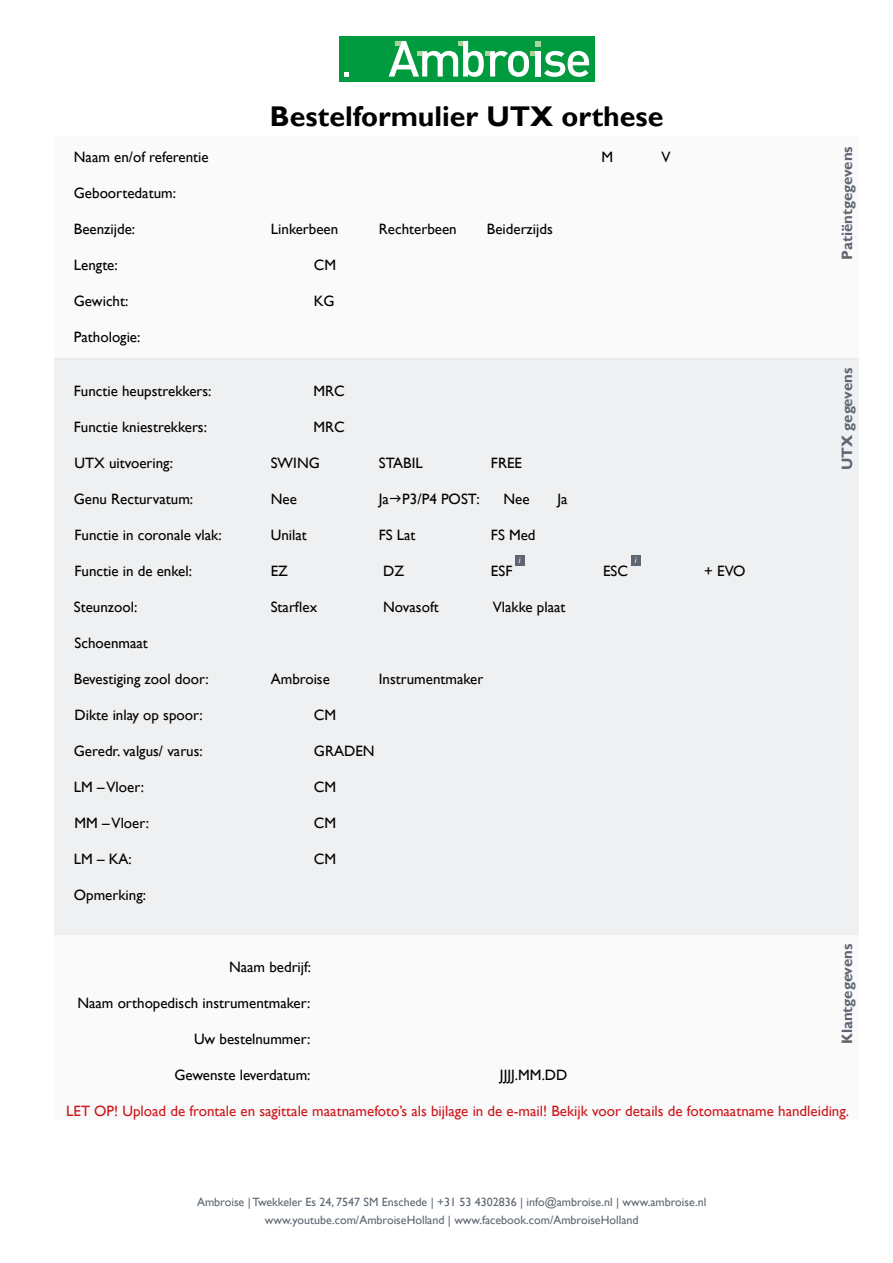
<style>
.page{position:relative;width:893px;height:1263px;background:#fff}
.page>*{position:absolute;margin:0;border:0;box-sizing:border-box;transform-origin:0 0}
.t1{font:700 28.5px "Gill Sans";color:#000}
.t2{font:15px "Gill Sans";color:#000}
.t3{font:15px "Gill Sans";color:#cd171a}
.t4{font:700 15px "Gill Sans";color:#5e6671}
.t5{font:12px/18px "Gill Sans";color:#5e6671;text-align:center}
.t6{font:italic 9px "Gill Sans";color:#fff}
</style>
<div class="page">
<div style="left:55px;top:935px;width:804px;height:184px;background:#fafafb"></div>
<div style="left:55px;top:136px;width:804px;height:224px;background:#fafafb"></div>
<div style="left:55px;top:358px;width:804px;height:576px;background:#eff0f1"></div>
<div style="left:339px;top:36px;width:255px;height:46px;background:#009b3e"></div>
<svg style="left:389px;top:41px;width:200px;height:36px"></svg>
<svg style="left:344px;top:72px;width:5px;height:5px"></svg>
<div style="left:515px;top:555px;width:10px;height:10px;background:#5e6671"></div>
<div style="left:631px;top:555px;width:10px;height:10px;background:#5e6671"></div>
<p class="t2" style="left:74px;top:148px;width:136px">Naam en/of referentie</p>
<p class="t2" style="left:74px;top:184px;width:104px">Geboortedatum:</p>
<p class="t2" style="left:74px;top:220px;width:63px">Beenzijde:</p>
<h1 class="t1" style="left:270px;top:99px;width:395px">Bestelformulier UTX orthese</h1>
<p class="t2" style="left:271px;top:220px;width:69px">Linkerbeen</p>
<p class="t2" style="left:379px;top:220px;width:79px">Rechterbeen</p>
<p class="t2" style="left:487px;top:220px;width:67px">Beiderzijds</p>
<p class="t2" style="left:601px;top:148px;width:13px">M</p>
<p class="t2" style="left:661px;top:148px;width:11px">V</p>
<p class="t2" style="left:74px;top:256px;width:45px">Lengte:</p>
<p class="t2" style="left:314px;top:256px;width:24px">CM</p>
<p class="t2" style="left:74px;top:292px;width:56px">Gewicht:</p>
<p class="t2" style="left:314px;top:292px;width:22px">KG</p>
<p class="t2" style="left:74px;top:328px;width:68px">Pathologie:</p>
<p class="t2" style="left:74px;top:382px;width:139px">Functie heupstrekkers:</p>
<p class="t2" style="left:74px;top:418px;width:135px">Functie kniestrekkers:</p>
<p class="t2" style="left:75px;top:454px;width:100px">UTX uitvoering:</p>
<p class="t2" style="left:74px;top:490px;width:121px">Genu Recturvatum:</p>
<p class="t2" style="left:75px;top:526px;width:149px">Functie in coronale vlak:</p>
<p class="t2" style="left:75px;top:562px;width:119px">Functie in de enkel:</p>
<p class="t2" style="left:74px;top:598px;width:65px">Steunzool:</p>
<p class="t2" style="left:75px;top:634px;width:75px">Schoenmaat</p>
<p class="t2" style="left:74px;top:670px;width:136px">Bevestiging zool door:</p>
<p class="t2" style="left:75px;top:706px;width:130px">Dikte inlay op spoor:</p>
<p class="t2" style="left:74px;top:742px;width:130px">Geredr. valgus/ varus:</p>
<p class="t2" style="left:74px;top:778px;width:72px">LM – Vloer:</p>
<p class="t2" style="left:75px;top:814px;width:76px">MM – Vloer:</p>
<p class="t2" style="left:74px;top:850px;width:60px">LM – KA:</p>
<p class="t2" style="left:74px;top:886px;width:74px">Opmerking:</p>
<p class="t2" style="left:313px;top:382px;width:33px">MRC</p>
<p class="t2" style="left:313px;top:418px;width:33px">MRC</p>
<p class="t2" style="left:271px;top:454px;width:51px">SWING</p>
<p class="t2" style="left:379px;top:454px;width:45px">STABIL</p>
<p class="t2" style="left:491px;top:454px;width:33px">FREE</p>
<p class="t2" style="left:271px;top:490px;width:28px">Nee</p>
<p class="t2" style="left:379px;top:490px;width:102px">Ja P3/P4 POST:</p>
<p class="t2" style="left:503px;top:490px;width:28px">Nee</p>
<p class="t2" style="left:557px;top:490px;width:12px">Ja</p>
<p class="t2" style="left:271px;top:526px;width:38px">Unilat</p>
<p class="t2" style="left:379px;top:526px;width:38px">FS Lat</p>
<p class="t2" style="left:491px;top:526px;width:46px">FS Med</p>
<p class="t2" style="left:271px;top:562px;width:19px">EZ</p>
<p class="t2" style="left:383px;top:562px;width:22px">DZ</p>
<p class="t2" style="left:491px;top:562px;width:23px">ESF</p>
<p class="t2" style="left:603px;top:562px;width:26px">ESC</p>
<p class="t2" style="left:271px;top:598px;width:48px">Starflex</p>
<p class="t2" style="left:383px;top:598px;width:57px">Novasoft</p>
<p class="t2" style="left:493px;top:598px;width:74px">Vlakke plaat</p>
<p class="t6" style="left:519px;top:555px;width:3px">i</p>
<p class="t6" style="left:635px;top:555px;width:3px">i</p>
<p class="t2" style="left:271px;top:670px;width:61px">Ambroise</p>
<p class="t2" style="left:379px;top:670px;width:106px">Instrumentmaker</p>
<p class="t2" style="left:314px;top:706px;width:24px">CM</p>
<p class="t2" style="left:314px;top:742px;width:62px">GRADEN</p>
<p class="t2" style="left:314px;top:778px;width:24px">CM</p>
<p class="t2" style="left:314px;top:814px;width:24px">CM</p>
<p class="t2" style="left:314px;top:850px;width:24px">CM</p>
<p class="t2" style="left:229px;top:958px;width:84px">Naam bedrijf:</p>
<p class="t2" style="left:77px;top:994px;width:235px">Naam orthopedisch instrumentmaker:</p>
<p class="t2" style="left:194px;top:1030px;width:118px">Uw bestelnummer:</p>
<p class="t2" style="left:174px;top:1066px;width:138px">Gewenste leverdatum:</p>
<p class="t2" style="left:500px;top:1066px;width:69px">JJJJ.MM.DD</p>
<p class="t2" style="left:704px;top:562px;width:43px">+ EVO</p>
<p class="t4" style="left:838px;top:260px;width:115px;rotate:-90deg">Patiëntgegevens</p>
<p class="t4" style="left:838px;top:470px;width:104px;rotate:-90deg">UTX gegevens</p>
<p class="t4" style="left:838px;top:1044px;width:102px;rotate:-90deg">Klantgegevens</p>
<p class="t3" style="left:66px;top:1102px;width:784px">LET OP! Upload de frontale en sagittale maatnamefoto’s als bijlage in de e-mail! Bekijk voor details de fotomaatname handleiding.</p>
<p class="t5" style="left:197px;top:1193px;width:511px">Ambroise | Twekkeler Es 24, 7547 SM Enschede | +31 53 4302836 | info@ambroise.nl | www.ambroise.nl www.youtube.com/AmbroiseHolland | www.facebook.com/AmbroiseHolland</p>
</div>
